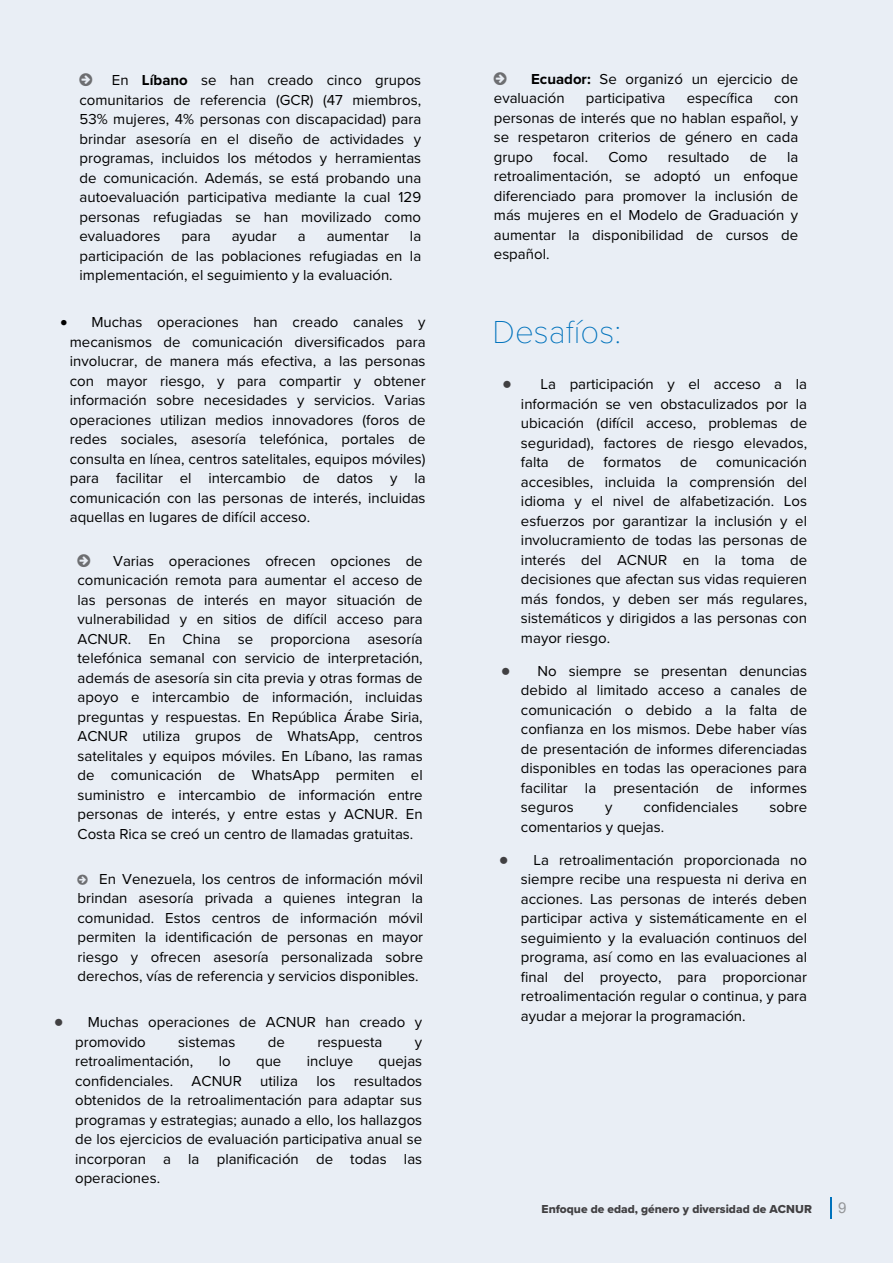
<style>
.page{position:relative;width:893px;height:1263px;background:#e9eef5}
.page>*{position:absolute;margin:0;border:0;box-sizing:border-box;transform-origin:0 0}
.t1{font:100 33px "Proxima Nova T";color:#0072bc}
.t2{font:15px/19.5px "Proxima Nova";color:#000;text-align:justify}
.t3{font:15px "Arial";color:#939598}
.t4{font:12px "Proxima Nova Extrabld";color:#414042}
.s1{font-weight:700}
.s2{font-family:"Arial";font-weight:700;font-size:16.5px;color:#414042}
</style>
<div class="page">
<svg style="left:830px;top:1197px;width:1px;height:21px"></svg>
<p class="t2" style="left:80px;top:70px;width:343px;text-indent:32px">En <span class="s1">Líbano</span> se han creado cinco grupos comunitarios de referencia (GCR) (47 miembros, 53% mujeres, 4% personas con discapacidad) para brindar asesoría en el diseño de actividades y programas, incluidos los métodos y herramientas de comunicación. Además, se está probando una autoevaluación participativa mediante la cual 129 personas refugiadas se han movilizado como evaluadores</p>
<p class="t2" style="left:80px;top:226px;width:343px;text-indent:330px">la participación de las poblaciones refugiadas en la implementación, el seguimiento y la evaluación.</p>
<p class="t2" style="left:70px;top:312px;width:357px;text-indent:-9px">• Muchas operaciones han creado canales y mecanismos de comunicación diversificados para involucrar, de manera más efectiva, a las personas con mayor riesgo, y para compartir y obtener información sobre necesidades y servicios. Varias operaciones utilizan medios innovadores (foros de redes sociales, asesoría telefónica, portales de consulta en línea, centros satelitales, equipos móviles) para facilitar el intercambio de datos y la comunicación con las personas de interés, incluidas aquellas en lugares de difícil acceso.</p>
<p class="t2" style="left:181px;top:226px;width:31px">para</p>
<p class="t2" style="left:232px;top:226px;width:46px">ayudar</p>
<p class="t2" style="left:298px;top:226px;width:9px">a</p>
<p class="t2" style="left:327px;top:226px;width:64px">aumentar</p>
<p class="t2" style="left:78px;top:550px;width:347px;text-indent:36px">Varias operaciones ofrecen opciones de comunicación remota para aumentar el acceso de las personas de interés en mayor situación de vulnerabilidad y en sitios de difícil acceso para ACNUR. En China se proporciona asesoría telefónica semanal con servicio de interpretación, además de asesoría sin cita previa y otras formas de apoyo e intercambio de información, incluidas preguntas y respuestas. En República Árabe Siria, ACNUR utiliza grupos de WhatsApp, centros satelitales y equipos móviles. En Líbano, las ramas de comunicación de WhatsApp permiten el suministro e intercambio de información entre personas de interés, y entre estas y ACNUR. En Costa Rica se creó un centro de llamadas gratuitas.</p>
<p class="t2" style="left:78px;top:868px;width:347px;text-indent:22px">En Venezuela, los centros de información móvil brindan asesoría privada a quienes integran la comunidad. Estos centros de información móvil permiten la identificación de personas en mayor riesgo y ofrecen asesoría personalizada sobre derechos, vías de referencia y servicios disponibles.</p>
<p class="t2" style="left:75px;top:1012px;width:349px;text-indent:-21px"><span class="s2">●</span> Muchas operaciones de ACNUR han creado y promovido</p>
<p class="t2" style="left:178px;top:1031px;width:59px">sistemas</p>
<p class="t2" style="left:268px;top:1031px;width:19px">de</p>
<p class="t2" style="left:317px;top:1031px;width:66px">respuesta</p>
<p class="t2" style="left:415px;top:1031px;width:9px">y</p>
<p class="t2" style="left:75px;top:1051px;width:120px">retroalimentación,</p>
<p class="t2" style="left:219px;top:1051px;width:13px">lo</p>
<p class="t2" style="left:256px;top:1051px;width:27px">que</p>
<p class="t2" style="left:307px;top:1051px;width:48px">incluye</p>
<p class="t2" style="left:75px;top:1051px;width:349px;text-indent:304px">quejas confidenciales. ACNUR utiliza los resultados obtenidos de la retroalimentación para adaptar sus programas y estrategias; aunado a ello, los hallazgos de los ejercicios de evaluación participativa anual se incorporan a la planificación de todas las operaciones.</p>
<p class="t2" style="left:494px;top:69px;width:306px;text-indent:37px"><span class="s1">Ecuador:</span> Se organizó un ejercicio de evaluación</p>
<p class="t2" style="left:586px;top:88px;width:81px">participativa</p>
<p class="t2" style="left:687px;top:88px;width:68px">específica</p>
<p class="t2" style="left:494px;top:88px;width:306px;text-indent:280px">con personas de interés que no hablan español, y se respetaron criterios de género en cada grupo</p>
<p class="t2" style="left:553px;top:147px;width:36px">focal.</p>
<p class="t2" style="left:608px;top:147px;width:41px">Como</p>
<p class="t2" style="left:668px;top:147px;width:63px">resultado</p>
<p class="t2" style="left:750px;top:147px;width:19px">de</p>
<p class="t2" style="left:494px;top:147px;width:306px;text-indent:293px">la retroalimentación, se adoptó un enfoque diferenciado para promover la inclusión de más mujeres en el Modelo de Graduación y aumentar la disponibilidad de cursos de español.</p>
<h1 class="t1" style="left:492px;top:307px;width:130px">Desafíos:</h1>
<p class="t2" style="left:521px;top:374px;width:288px;text-indent:-19px"><span class="s2">●</span> La participación y el acceso a la información se ven obstaculizados por la ubicación (difícil acceso, problemas de seguridad), factores de riesgo elevados, falta</p>
<p class="t2" style="left:521px;top:452px;width:288px;text-indent:195px">comunicación accesibles, incluida la comprensión del idioma y el nivel de alfabetización. Los esfuerzos por garantizar la inclusión y el involucramiento de todas las personas de interés del ACNUR en la toma de decisiones que afectan sus vidas requieren más fondos, y deben ser más regulares, sistemáticos y dirigidos a las personas con mayor riesgo.</p>
<p class="t2" style="left:521px;top:660px;width:288px;text-indent:-20px"><span class="s2">●</span> No siempre se presentan denuncias debido al limitado acceso a canales de comunicación o debido a la falta de confianza en los mismos. Debe haber vías de presentación de informes diferenciadas disponibles en todas las operaciones para facilitar la presentación de informes seguros</p>
<p class="t2" style="left:568px;top:452px;width:19px">de</p>
<p class="t2" style="left:604px;top:452px;width:59px">formatos</p>
<p class="t2" style="left:680px;top:452px;width:19px">de</p>
<p class="t2" style="left:605px;top:797px;width:9px">y</p>
<p class="t2" style="left:644px;top:797px;width:96px">confidenciales</p>
<p class="t2" style="left:769px;top:797px;width:39px">sobre</p>
<p class="t2" style="left:521px;top:816px;width:145px">comentarios y quejas.</p>
<p class="t2" style="left:521px;top:849px;width:288px;text-indent:-22px"><span class="s2">●</span> La retroalimentación proporcionada no siempre recibe una respuesta ni deriva en acciones. Las personas de interés deben participar activa y sistemáticamente en el seguimiento y la evaluación continuos del programa, así como en las evaluaciones al final del proyecto, para proporcionar retroalimentación regular o continua, y para ayudar a mejorar la programación.</p>
<p class="t4" style="left:542px;top:1200px;width:272px">Enfoque de edad, género y diversidad de ACNUR</p>
<p class="t3" style="left:838px;top:1197px;width:10px">9</p>
</div>
